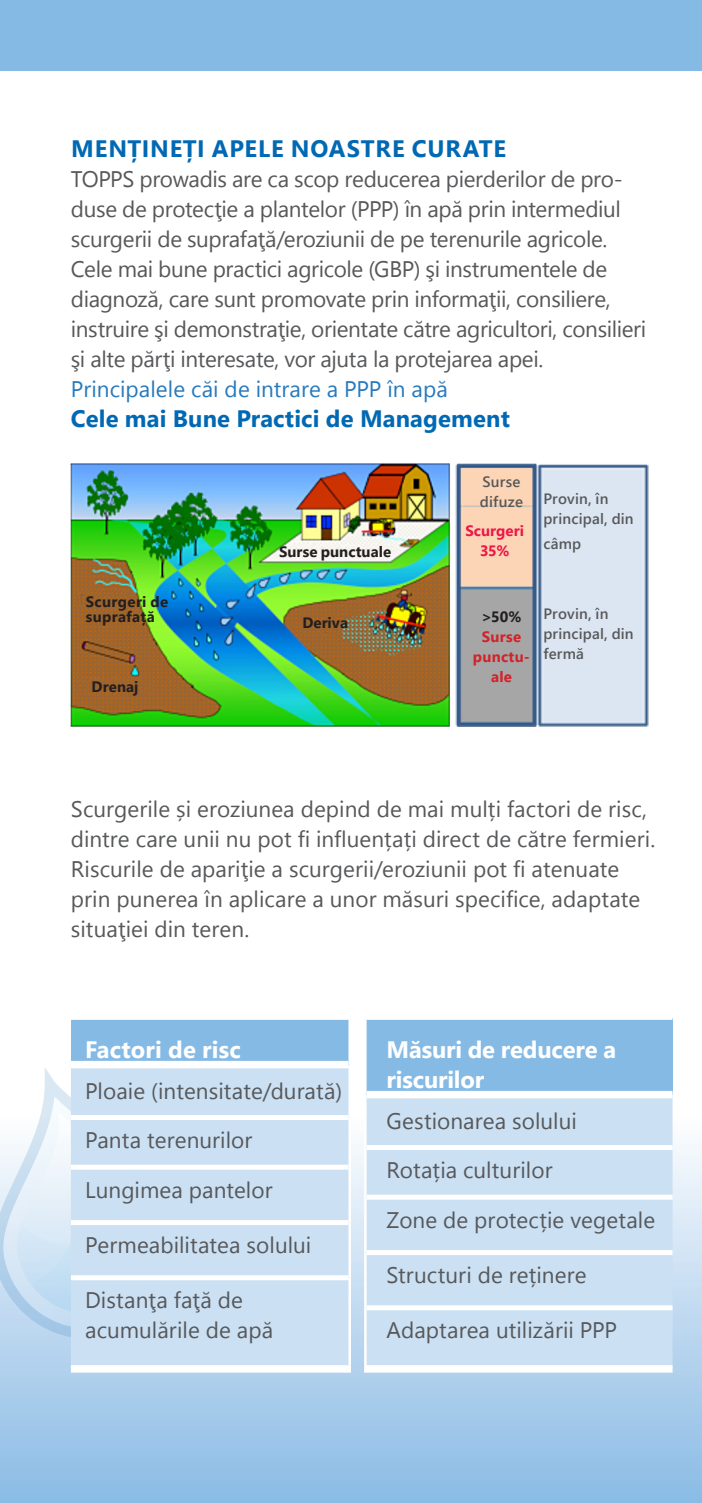
<style>
.page{position:relative;width:702px;height:1503px;background:#fff}
.page>*{position:absolute;margin:0;border:0;box-sizing:border-box;transform-origin:0 0}
.t1{font:700 23.75px/30px "Segoe UI";letter-spacing:-.005em;color:#fff}
.t2{font:700 23.75px "Segoe UI";letter-spacing:.01em;color:#0168b3}
.t3{font:700 23.75px "Segoe UI";letter-spacing:.035em;color:#0168b3}
.t4{font:22.5px/30px "Segoe UI";color:#57585a}
.t5{font:22.5px "Segoe UI";letter-spacing:.005em;color:#277abe}
.t6{font:600 15px/20px "Segoe UI";letter-spacing:.015em;color:#57585a}
.t7{font:700 15px/15px "Segoe UI";letter-spacing:.005em;color:#231f20}
.t8{font:700 15px/20px "Segoe UI";letter-spacing:.015em;color:#d1232a;text-align:center}
.t9{font:700 15px/20px "Segoe UI";color:#ed1748;text-align:center}
</style>
<div class="page">
<img style="left:70px;top:463px;width:579px;height:264px">
<div style="left:0;top:0;width:702px;height:71px;background:#85bae5"></div>
<div style="left:0;top:1067px;width:702px;height:435px;background:linear-gradient(to bottom,#fff,#8cbbe5)"></div>
<svg style="left:0;top:1067px;width:71px;height:271px"></svg>
<div style="left:71px;top:1018px;width:279px;height:46px;background:#85bae5"></div>
<div style="left:71px;top:1068px;width:277px;height:297px;background:#cbe0f3"></div>
<hr style="left:71px;top:1017px;width:280px;height:2px;background:#fff">
<div style="left:71px;top:1115px;width:277px;height:5px;background:#fff"></div>
<div style="left:71px;top:1164px;width:277px;height:5px;background:#fff"></div>
<div style="left:71px;top:1220px;width:277px;height:5px;background:#fff"></div>
<div style="left:71px;top:1275px;width:277px;height:5px;background:#fff"></div>
<div style="left:71px;top:1365px;width:280px;height:7px;background:#fff"></div>
<div style="left:71px;top:1060px;width:277px;height:8px;background:#fff"></div>
<hr style="left:348px;top:1019px;width:3px;height:45px;background:#fff">
<hr style="left:348px;top:1064px;width:3px;height:53px;background:#fff">
<hr style="left:348px;top:1117px;width:3px;height:50px;background:#fff">
<hr style="left:348px;top:1167px;width:3px;height:55px;background:#fff">
<hr style="left:348px;top:1222px;width:3px;height:55px;background:#fff">
<hr style="left:348px;top:1277px;width:3px;height:88px;background:#fff">
<div style="left:365px;top:1018px;width:307px;height:76px;background:#85bae5"></div>
<svg style="left:366px;top:1098px;width:306px;height:267px;background:#cde1f3"></svg>
<hr style="left:364px;top:1017px;width:308px;height:2px;background:#fff">
<div style="left:366px;top:1145px;width:306px;height:5px;background:#fff"></div>
<div style="left:366px;top:1194px;width:306px;height:5px;background:#fff"></div>
<div style="left:366px;top:1250px;width:306px;height:5px;background:#fff"></div>
<div style="left:366px;top:1305px;width:306px;height:5px;background:#fff"></div>
<div style="left:364px;top:1365px;width:308px;height:7px;background:#fff"></div>
<div style="left:366px;top:1090px;width:306px;height:8px;background:#fff"></div>
<hr style="left:364px;top:1019px;width:2px;height:75px;background:#fff">
<hr style="left:364px;top:1094px;width:2px;height:53px;background:#fff">
<hr style="left:364px;top:1147px;width:2px;height:50px;background:#fff">
<hr style="left:364px;top:1197px;width:2px;height:55px;background:#fff">
<hr style="left:364px;top:1252px;width:2px;height:55px;background:#fff">
<hr style="left:364px;top:1307px;width:2px;height:58px;background:#fff">
<p class="t3" style="left:71px;top:130px;width:436px">MENȚINEȚI APELE NOASTRE CURATE</p>
<p class="t4" style="left:71px;top:164px;width:577px">TOPPS prowadis are ca scop reducerea pierderilor de pro&shy;duse de protecţie a plantelor (PPP) în apă prin intermediul scurgerii de suprafaţă/eroziunii de pe terenurile agricole.<br>Cele mai bune practici agricole (GBP) şi instrumentele de diagnoză, care sunt promovate prin informaţii, consiliere, instruire şi demonstraţie, orientate către agricultori, consilieri şi alte părţi interesate, vor ajuta la protejarea apei.</p>
<p class="t5" style="left:71px;top:371px;width:378px">Principalele căi de intrare a PPP în apă</p>
<p class="t2" style="left:71px;top:400px;width:440px">Cele mai Bune Practici de Management</p>
<p class="t7" style="left:86px;top:594px;width:84px">Scurgeri de suprafață</p>
<p class="t7" style="left:92px;top:678px;width:48px">Drenaj</p>
<p class="t7" style="left:279px;top:544px;width:114px">Surse punctuale</p>
<p class="t7" style="left:302px;top:614px;width:47px">Deriva</p>
<p class="t6" style="left:480px;top:471px;width:45px">Surse difuze</p>
<p class="t9" style="left:465px;top:521px;width:60px">Scurgeri<br>35%</p>
<p class="t6" style="left:543px;top:488px;width:92px">Provin, în principal, din</p>
<p class="t6" style="left:543px;top:533px;width:39px">câmp</p>
<p class="t7" style="left:481px;top:609px;width:41px">&gt;50%</p>
<p class="t8" style="left:473px;top:627px;width:59px">Surse punctu&shy;ale</p>
<p class="t6" style="left:543px;top:603px;width:92px">Provin, în principal, din fermă</p>
<p class="t4" style="left:71px;top:794px;width:586px">Scurgerile și eroziunea depind de mai mulți factori de risc, dintre care unii nu pot fi influențați direct de către fermieri.<br>Riscurile de apariţie a scurgerii/eroziunii pot fi atenuate prin punerea în aplicare a unor măsuri specifice, adaptate situaţiei din teren.</p>
<p class="t1" style="left:85px;top:1033px;width:157px">Factori de risc</p>
<p class="t4" style="left:85px;top:1065px;width:258px;line-height:49.2px">Ploaie (intensitate/durată)<br>Panta terenurilor</p>
<p class="t4" style="left:85px;top:1174px;width:189px">Lungimea pantelor</p>
<p class="t4" style="left:85px;top:1229px;width:228px">Permeabilitatea solului</p>
<p class="t4" style="left:85px;top:1284px;width:189px">Distanţa faţă de acumulările de apă</p>
<p class="t1" style="left:386px;top:1033px;width:231px">Măsuri de reducere a riscurilor</p>
<p class="t4" style="left:386px;top:1095px;width:192px;line-height:49.2px">Gestionarea solului<br>Rotația culturilor</p>
<p class="t4" style="left:386px;top:1204px;width:270px">Zone de protecție vegetale</p>
<p class="t4" style="left:386px;top:1259px;width:201px">Structuri de reținere</p>
<p class="t4" style="left:386px;top:1314px;width:232px">Adaptarea utilizării PPP</p>
</div>
